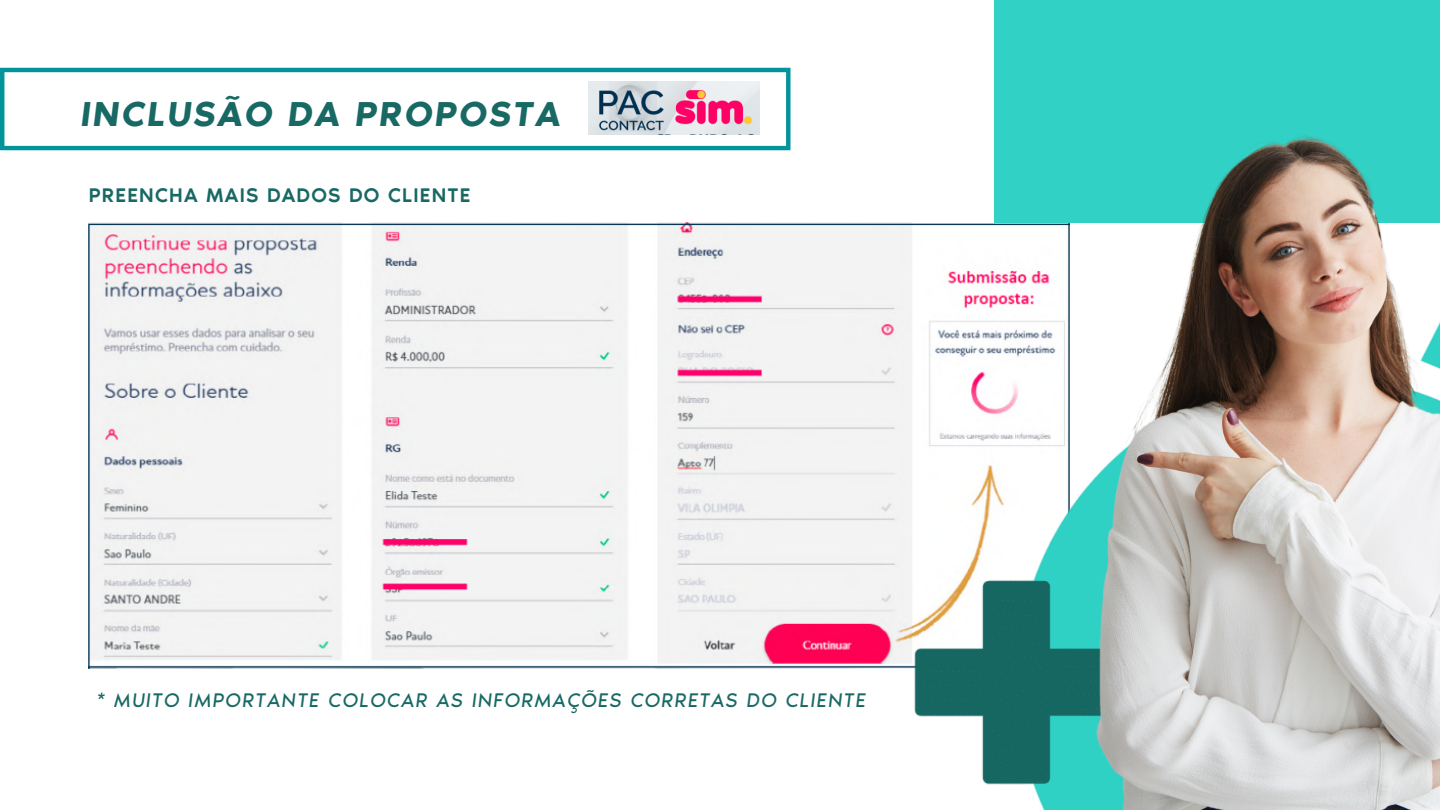
<style>
.page{position:relative;width:1440px;height:810px;background:#fff}
.page>*{position:absolute;margin:0;border:0;box-sizing:border-box;transform-origin:0 0}
.t1{font:italic 600 35.6px "Noir Pro";letter-spacing:.06em;color:#186964}
.t2{font:italic 20.3px "Noir Pro";letter-spacing:.06em;color:#186964}
.t3{font:500 20.3px "Noir Pro";letter-spacing:.06em;color:#186964}
</style>
<div class="page">
<svg style="left:0;top:68px;width:790px;height:82px"></svg>
<img style="left:588px;top:81px;width:172px;height:53px">
<img style="left:89px;top:223px;width:981px;height:445px">
<img style="left:853px;top:238px;width:217px;height:572px">
<div style="left:995px;top:0;width:445px;height:222px;background:#31d1c5"></div>
<img style="left:1070px;top:135px;width:370px;height:675px">
<p class="t1" style="left:81px;top:93px;width:482px">INCLUSÃO DA PROPOSTA</p>
<p class="t3" style="left:89px;top:183px;width:383px">PREENCHA MAIS DADOS DO CLIENTE</p>
<p class="t2" style="left:96px;top:688px;width:771px">* MUITO IMPORTANTE COLOCAR AS INFORMAÇÕES CORRETAS DO CLIENTE</p>
</div>
